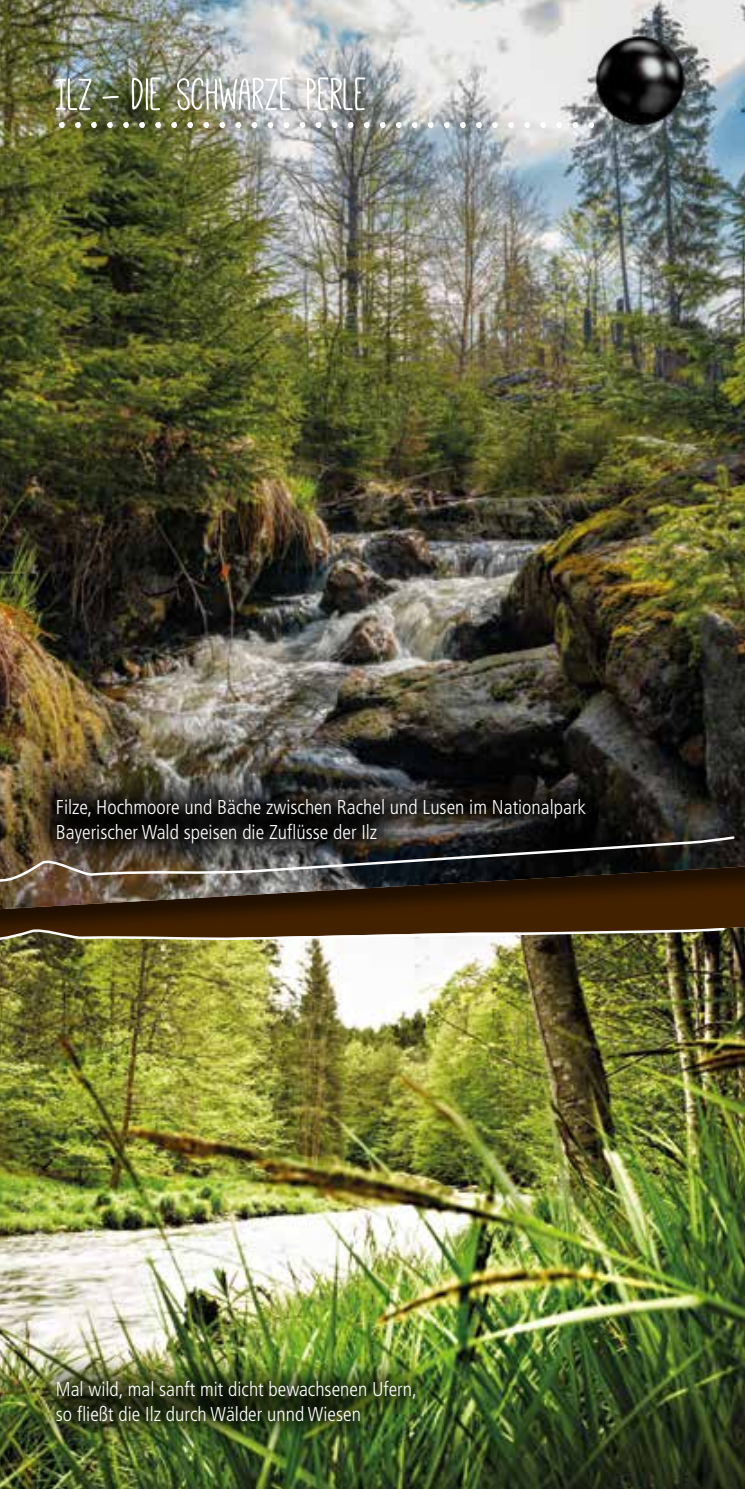
<style>
.page{position:relative;width:745px;height:1489px;background:#fff}
.page>*{position:absolute;margin:0;border:0;box-sizing:border-box;transform-origin:0 0}
.t1{font:72.5px "Mathlete Bulky";color:#fff}
.t2{font:50px "Mathlete Bulky";color:#fff}
.t3{font:300 condensed 20px/25px "Frutiger";color:#fff}
</style>
<div class="page">
<img style="left:0;top:939px;width:744px;height:549px">
<svg style="left:0;top:939px;width:725px;height:2px"></svg>
<div style="left:0;top:0;width:744px;height:939px;background:#000;opacity:.55"></div>
<img style="left:0;top:0;width:744px;height:909px">
<svg style="left:0;top:834px;width:735px;height:48px;background:#3c352d"></svg>
<svg style="left:27px;top:768px;width:588px;height:104px;background:#2e2b26"></svg>
<img style="left:27px;top:1350px;width:417px;height:101px">
<img style="left:537px;top:0;width:207px;height:185px">
<h2 class="t2" style="left:57px;top:70px;width:312px">ILZ – DIE SCHWARZE PERLE</h2>
<h1 class="t1" style="left:58px;top:70px;width:539px">..................................</h1>
<p class="t3" style="left:56px;top:794px;width:531px">Filze, Hochmoore und Bäche zwischen Rachel und Lusen im Nationalpark<br>Bayerischer Wald speisen die Zuflüsse der Ilz</p>
<p class="t3" style="left:56px;top:1376px;width:362px">Mal wild, mal sanft mit dicht bewachsenen Ufern, so fließt die Ilz durch Wälder unnd Wiesen</p>
</div>
